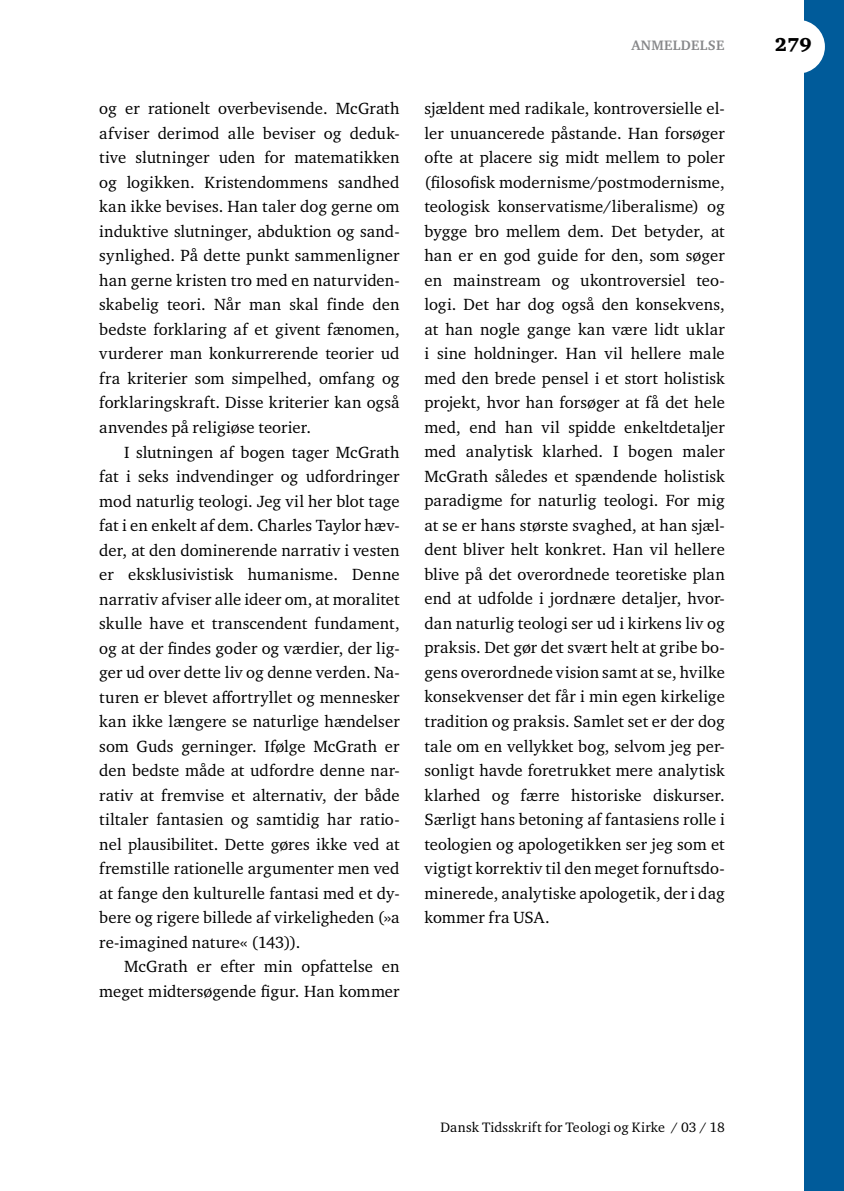
<style>
.page{position:relative;width:844px;height:1191px;background:#fff}
.page>*{position:absolute;margin:0;border:0;box-sizing:border-box;transform-origin:0 0}
.t1{font:900 19.25px "Charter ITC Std";color:#000}
.t2{font:16.62px/24.5px "Charter ITC Std";letter-spacing:.005em;color:#000;text-align:justify}
.t3{font:14px "Charter ITC Std";letter-spacing:.005em;color:#000}
.t4{font:700 14px "Charter ITC Std";letter-spacing:.025em;color:#87888a}
</style>
<div class="page">
<div style="left:804px;top:0;width:39px;height:1191px;background:#005b9a"></div>
<div style="left:771px;top:20px;width:53px;height:54px;background:#fff;border-radius:50%"></div>
<p class="t2" style="left:99px;top:96px;width:302px">og er rationelt overbevisende. McGrath afviser derimod alle beviser og deduk&shy;tive slutninger uden for matematikken og logikken. Kristendommens sandhed kan ikke bevises. Han taler dog gerne om induktive slutninger, abduktion og sand&shy;synlighed. På dette punkt sammenligner han gerne kristen tro med en naturviden&shy;skabelig teori. Når man skal finde den bedste forklaring af et givent fænomen, vurderer man konkurrerende teorier ud fra kriterier som simpelhed, omfang og forklaringskraft. Disse kriterier kan også anvendes på religiøse teorier.</p>
<p class="t2" style="left:99px;top:439px;width:302px;text-indent:25px">I slutningen af bogen tager McGrath fat i seks indvendinger og udfordringer mod naturlig teologi. Jeg vil her blot tage fat i en enkelt af dem. Charles Taylor hæv&shy;der, at den dominerende narrativ i vesten er eksklusivistisk humanisme. Denne narrativ afviser alle ideer om, at moralitet skulle have et transcendent fundament, og at der findes goder og værdier, der lig&shy;ger ud over dette liv og denne verden. Na&shy;turen er blevet affortryllet og mennesker kan ikke længere se naturlige hændelser som Guds gerninger. Ifølge McGrath er den bedste måde at udfordre denne nar&shy;rativ at fremvise et alternativ, der både tiltaler fantasien og samtidig har ratio&shy;nel plausibilitet. Dette gøres ikke ved at fremstille rationelle argumenter men ved at fange den kulturelle fantasi med et dy&shy;bere og rigere billede af virkeligheden (»a re-imagined nature« (143)).</p>
<p class="t2" style="left:99px;top:954px;width:302px;text-align:right">McGrath er efter min opfattelse en meget midtersøgende figur. Han kommer</p>
<p class="t4" style="left:631px;top:37px;width:95px">ANMELDELSE</p>
<p class="t2" style="left:424px;top:96px;width:302px">sjældent med radikale, kontroversielle el&shy;ler unuancerede påstande. Han forsøger ofte at placere sig midt mellem to poler (filosofisk modernisme/postmodernisme, teologisk konservatisme/liberalisme) og bygge bro mellem dem. Det betyder, at han er en god guide for den, som søger en mainstream og ukontroversiel teo&shy;logi. Det har dog også den konsekvens, at han nogle gange kan være lidt uklar i sine holdninger. Han vil hellere male med den brede pensel i et stort holistisk projekt, hvor han forsøger at få det hele med, end han vil spidde enkeltdetaljer med analytisk klarhed. I bogen maler McGrath således et spændende holistisk paradigme for naturlig teologi. For mig at se er hans største svaghed, at han sjæl&shy;dent bliver helt konkret. Han vil hellere blive på det overordnede teoretiske plan end at udfolde i jordnære detaljer, hvor&shy;dan naturlig teologi ser ud i kirkens liv og praksis. Det gør det svært helt at gribe bo&shy;gens overordnede vision samt at se, hvilke konsekvenser det får i min egen kirkelige tradition og praksis. Samlet set er der dog tale om en vellykket bog, selvom jeg per&shy;sonligt havde foretrukket mere analytisk klarhed og færre historiske diskurser.<br>Særligt hans betoning af fantasiens rolle i teologien og apologetikken ser jeg som et vigtigt korrektiv til den meget fornuftsdo&shy;minerede, analytiske apologetik, der i dag kommer fra USA.</p>
<p class="t3" style="left:440px;top:1118px;width:286px">Dansk Tidsskrift for Teologi og Kirke / 03 / 18</p>
<p class="t1" style="left:774px;top:33px;width:38px">279</p>
</div>
